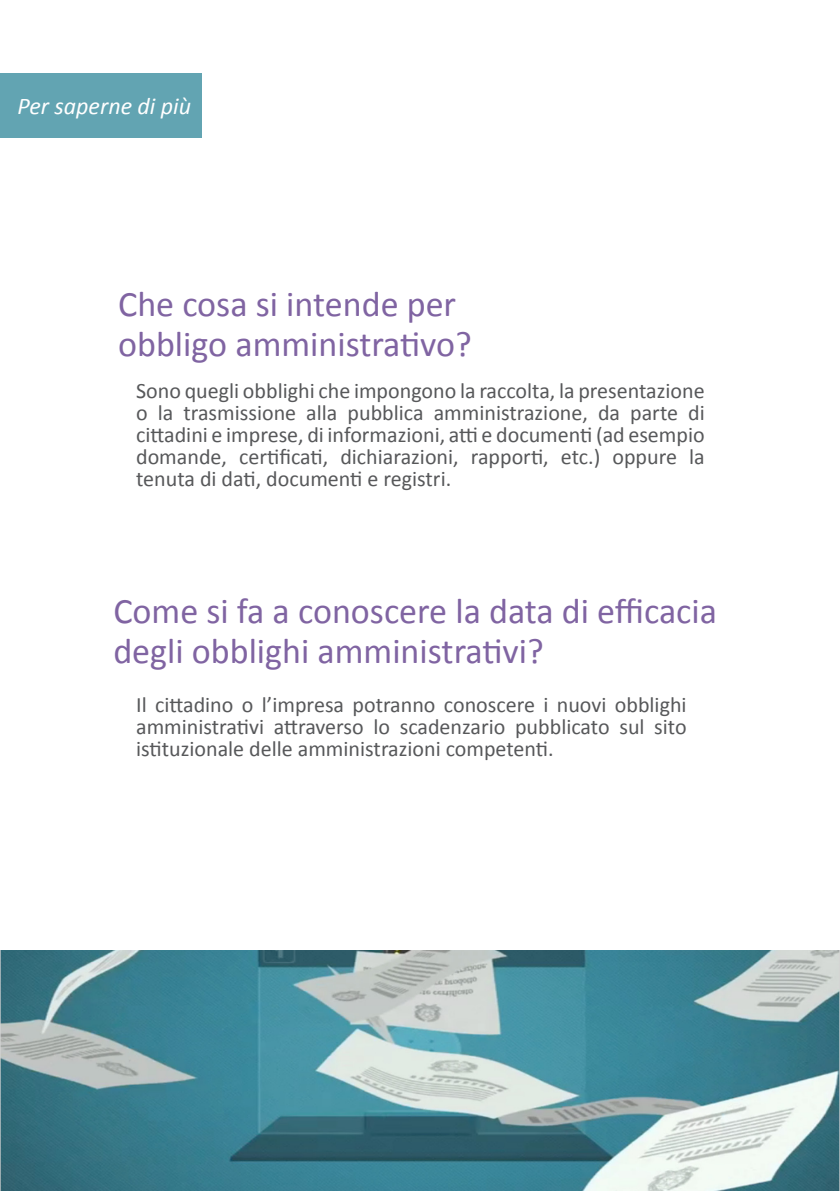
<style>
.page{position:relative;width:840px;height:1191px;background:#fff}
.page>*{position:absolute;margin:0;border:0;box-sizing:border-box;transform-origin:0 0}
.Titoli_generale{font:36px/40px "Calibri";color:#8064a2}
.t1{font:italic 24px "Calibri";color:#fff}
.Per_saperne_più{font:22px/22px "Calibri";color:#57585a;text-align:justify}
</style>
<div class="page">
<div style="left:0;top:73px;width:201px;height:65px;background:#62a4b2"></div>
<img style="left:0;top:950px;width:839px;height:241px">
<p class="t1" style="left:17px;top:91px;width:175px">Per saperne di più</p>
<p class="Titoli_generale" style="left:118px;top:283px;width:355px">Che cosa si intende per obbligo amministrativo?</p>
<p class="Per_saperne_più" style="left:136px;top:378px;width:570px">Sono quegli obblighi che impongono la raccolta, la presentazione o la trasmissione alla pubblica amministrazione, da parte di cittadini e imprese, di informazioni, atti e documenti (ad esempio domande, certificati, dichiarazioni, rapporti, etc.) oppure la tenuta di dati, documenti e registri.</p>
<p class="Titoli_generale" style="left:113px;top:589px;width:605px">Come si fa a conoscere la data di efficacia degli obblighi amministrativi?</p>
<p class="Per_saperne_più" style="left:136px;top:692px;width:551px">Il cittadino o l’impresa potranno conoscere i nuovi obblighi amministrativi attraverso lo scadenzario pubblicato sul sito istituzionale delle amministrazioni competenti.</p>
</div>
